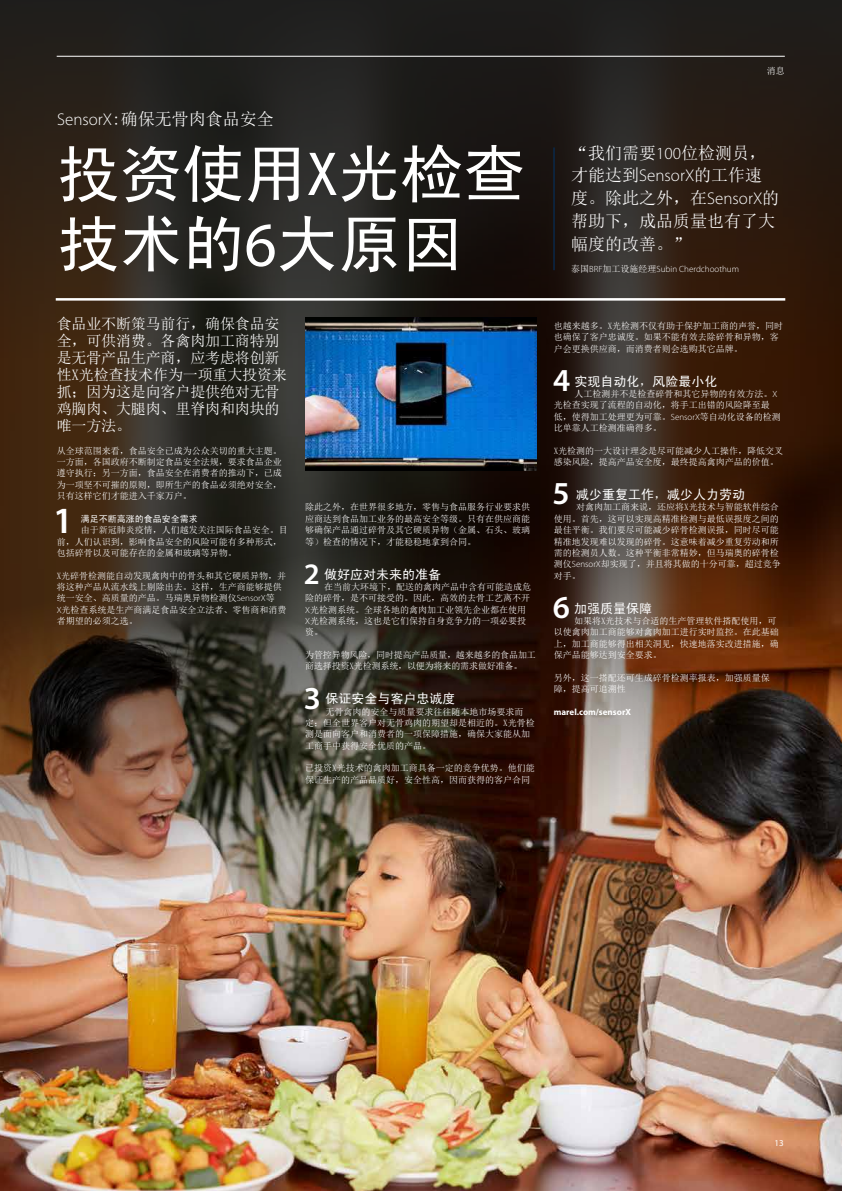
<style>
.page{position:relative;width:842px;height:1191px;background:#fff}
.page>*{position:absolute;margin:0;border:0;box-sizing:border-box;transform-origin:0 0}
.t1{font:63px/70px "Sim Hei";letter-spacing:-.01em;color:#fff}
.t2{font:600 37.1px "Myriad Pro";color:#fff}
.t3{font:600 32.1px "Myriad Pro";color:#fff}
.t4{font:600 29.8px "Myriad Pro";color:#fff}
.t5{font:17px/22.7px "Sim Sun";color:#fff}
.t6{font:15px/17px "Sim Sun";letter-spacing:-.01em;color:#fff}
.t7{font:13px "Sim Hei";color:#fff}
.t8{font:9px/11.3px "Sim Sun";color:#fff}
.t9{font:300 9px "Myriad Pro";color:#fff}
.t10{font:700 9px "Myriad Pro";color:#fff}
.t11{font:9px "Sim Hei";color:#fff}
.t12{font:9px "Myriad Pro";color:#fff}
.s1{font-family:"Myriad Pro";font-weight:300}
.s2{font-family:"Myriad Pro"}
.s3{font-family:"Sim Sun";font-weight:400}
</style>
<div class="page">
<img style="left:0;top:1089px;width:842px;height:102px">
<img style="left:0;top:0;width:842px;height:1089px">
<hr style="left:57px;top:56px;width:728px;height:1px;background:#fff">
<hr style="left:56px;top:298px;width:729px;height:3px;background:#fff">
<hr style="left:554px;top:147px;width:1px;height:123px;background:#023467">
<img style="left:305px;top:317px;width:232px;height:154px">
<h3 class="t5" style="left:57px;top:107px;width:218px"><span class="s1">SensorX</span>:确保无骨肉食品安全</h3>
<h1 class="t1" style="left:57px;top:138px;width:470px">投资使用X光检查技术的<span class="s2">6</span>大原因</h1>
<h3 class="t6" style="left:57px;top:315px;width:232px">食品业不断策马前行，确保食品安全，可供消费。各禽肉加工商特别是无骨产品生产商，应考虑将创新性X光检查技术作为一项重大投资来抓；因为这是向客户提供绝对无骨鸡胸肉、大腿肉、里脊肉和肉块的唯一方法。</h3>
<p class="t8" style="left:57px;top:445px;width:227px;text-align:justify">从全球范围来看，食品安全已成为公众关切的重大主题。一方面，各国政府不断制定食品安全法规，要求食品企业遵守执行；另一方面，食品安全在消费者的推动下，已成为一项坚不可摧的原则，即所生产的食品必须绝对安全，只有这样它们才能进入千家万户。</p>
<h2 class="t2" style="left:53px;top:497px;width:21px">1</h2>
<p class="t11" style="left:81px;top:514px;width:118px">满足不断高涨的食品安全需求</p>
<p class="t8" style="left:57px;top:524px;width:233px;text-indent:24px">由于新冠肺炎疫情，人们越发关注国际食品安全。目前，人们认识到，影响食品安全的风险可能有多种形式，包括碎骨以及可能存在的金属和玻璃等异物。</p>
<p class="t8" style="left:57px;top:569px;width:231px">X光碎骨检测能自动发现禽肉中的骨头和其它硬质异物，并将这种产品从流水线上剔除出去。这样，生产商能够提供统一安全、高质量的产品。马瑞奥异物检测仪<span class="s1">SensorX</span>等<br><span class="s1">X</span>光检查系统是生产商满足食品安全立法者、零售商和消费者期望的必须之选。</p>
<p class="t8" style="left:305px;top:501px;width:226px;text-align:justify">除此之外，在世界很多地方，零售与食品服务行业要求供应商达到食品加工业务的最高安全等级。只有在供应商能够确保产品通过碎骨及其它硬质异物（金属、石头、玻璃等）检查的情况下，才能稳稳地拿到合同。</p>
<h3 class="t4" style="left:304px;top:555px;width:17px">2</h3>
<h3 class="t7" style="left:324px;top:567px;width:118px">做好应对未来的准备</h3>
<p class="t8" style="left:305px;top:581px;width:227px;text-indent:19px">在当前大环境下，配送的禽肉产品中含有可能造成危险的碎骨，是不可接受的。因此，高效的去骨工艺离不开<br><span class="s1">X</span>光检测系统。全球各地的禽肉加工业领先企业都在使用<br><span class="s1">X</span>光检测系统，这也是它们保持自身竞争力的一项必要投资。</p>
<p class="t8" style="left:305px;top:649px;width:232px">为管控异物风险，同时提高产品质量，越来越多的食品加工商选择投资X光检测系统，以便为将来的需求做好准备。</p>
<h3 class="t3" style="left:304px;top:677px;width:19px">3</h3>
<h3 class="t7" style="left:325px;top:692px;width:131px">保证安全与客户忠诚度</h3>
<p class="t8" style="left:305px;top:706px;width:231px;text-indent:20px">无骨禽肉的安全与质量要求往往随本地市场要求而<br>定；但全世界客户对无骨鸡肉的期望却是相近的。X光骨检测是面向客户和消费者的一项保障措施，确保大家能从加工商手中获得安全优质的产品。</p>
<p class="t8" style="left:305px;top:762px;width:231px">已投资X光技术的禽肉加工商具备一定的竞争优势。他们能保证生产的产品品质好，安全性高，因而获得的客户合同</p>
<p class="t8" style="left:767px;top:65px;width:19px">消息</p>
<h3 class="t5" style="left:571px;top:141px;width:210px">“我们需要<span class="s1">100</span>位检测员，才能达到<span class="s1">SensorX</span>的工作速度。除此之外，在<span class="s1">SensorX</span>的帮助下，成品质量也有了大幅度的改善。”</h3>
<p class="t9" style="left:571px;top:264px;width:169px"><span class="s3">泰国</span>BRF<span class="s3">加工设施经理</span>Subin Cherdchoothum</p>
<p class="t8" style="left:554px;top:320px;width:231px">也越来越多。X光检测不仅有助于保护加工商的声誉，同时也确保了客户忠诚度。如果不能有效去除碎骨和异物，客户会更换供应商，而消费者则会选购其它品牌。</p>
<h3 class="t3" style="left:553px;top:360px;width:19px">4</h3>
<h3 class="t7" style="left:574px;top:374px;width:144px">实现自动化，风险最小化</h3>
<p class="t8" style="left:554px;top:388px;width:229px;text-indent:21px">人工检测并不是检查碎骨和其它异物的有效方法。<span class="s1">X</span>光检查实现了流程的自动化，将手工出错的风险降至最低，使得加工处理更为可靠。<span class="s1">SensorX</span>等自动化设备的检测比单靠人工检测准确得多。</p>
<p class="t8" style="left:554px;top:445px;width:231px">X光检测的一大设计理念是尽可能减少人工操作，降低交叉感染风险，提高产品安全度，最终提高禽肉产品的价值。</p>
<h3 class="t3" style="left:552px;top:473px;width:19px">5</h3>
<h3 class="t7" style="left:576px;top:488px;width:170px">减少重复工作，减少人力劳动</h3>
<p class="t8" style="left:554px;top:501px;width:229px;text-indent:22px">对禽肉加工商来说，还应将X光技术与智能软件综合使用。首先，这可以实现高精准检测与最低误报度之间的最佳平衡。我们要尽可能减少碎骨检测误报，同时尽可能精准地发现难以发现的碎骨。这意味着减少重复劳动和所需的检测员人数。这种平衡非常精妙，但马瑞奥的碎骨检测仪<span class="s1">SensorX</span>却实现了，并且将其做的十分可靠，超过竞争对手。</p>
<h3 class="t3" style="left:553px;top:586px;width:19px">6</h3>
<h3 class="t7" style="left:574px;top:601px;width:79px">加强质量保障</h3>
<p class="t8" style="left:554px;top:615px;width:226px;text-indent:20px">如果将X光技术与合适的生产管理软件搭配使用，可以使禽肉加工商能够对禽肉加工进行实时监控。在此基础上，加工商能够得出相关洞见，快速地落实改进措施，确保产品能够达到安全要求。</p>
<p class="t8" style="left:554px;top:672px;width:217px">另外，这一搭配还可生成碎骨检测率报表，加强质量保障，提高可追溯性</p>
<p class="t10" style="left:554px;top:706px;width:79px">marel.com/sensorX</p>
<p class="t12" style="left:775px;top:1137px;width:11px">13</p>
</div>
